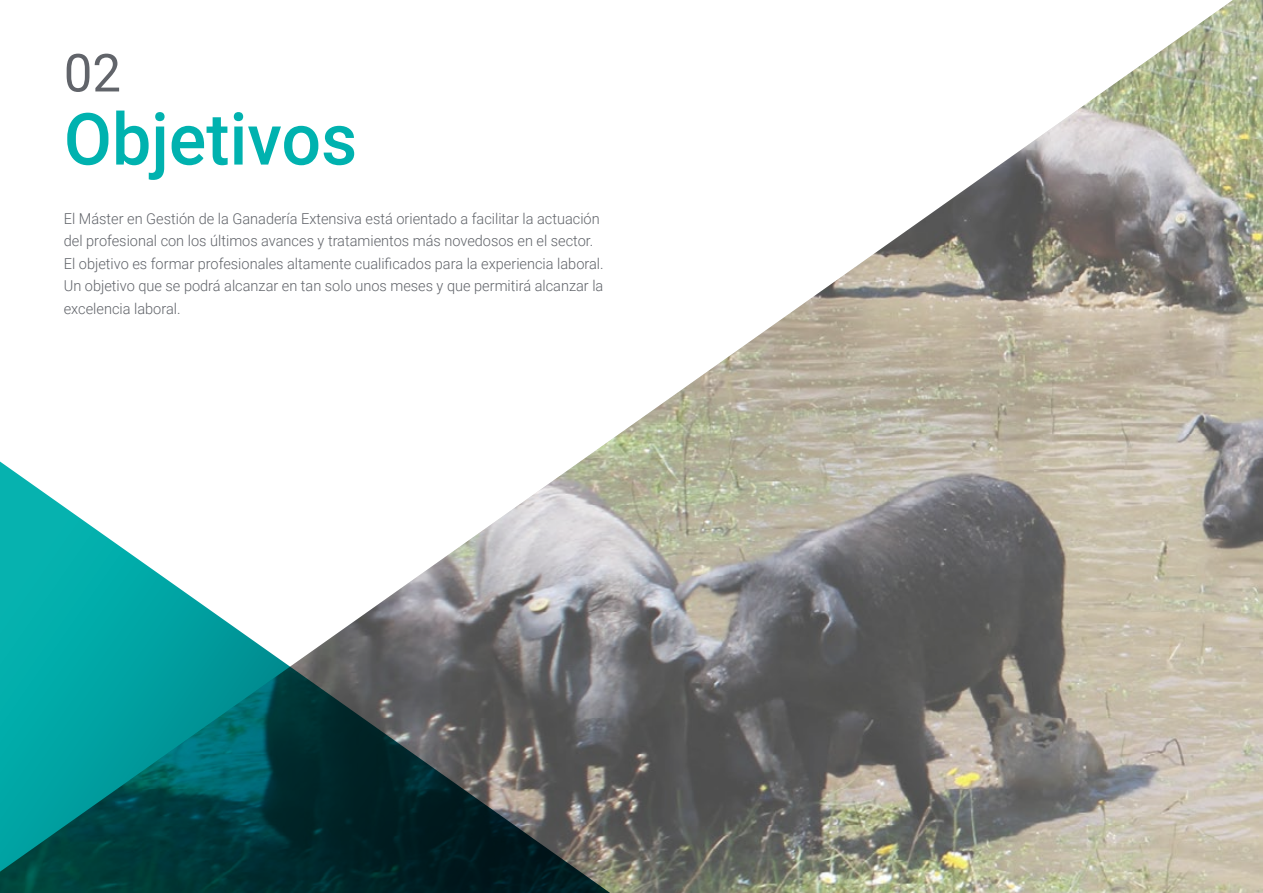
<style>
.page{position:relative;width:1263px;height:893px;background:#fff}
.page>*{position:absolute;margin:0;border:0;box-sizing:border-box;transform-origin:0 0}
.t1{font:500 72px "Roboto";color:#00b2af}
.t2{font:52.5px "Roboto";color:#61646a}
.t3{font:300 15px/22.5px "Roboto";color:#61646a}
</style>
<div class="page">
<img style="left:602px;top:0;width:661px;height:893px">
<svg style="left:0;top:446px;width:640px;height:447px"></svg>
<h2 class="t2" style="left:64px;top:36px;width:59px">02</h2>
<h1 class="t1" style="left:64px;top:89px;width:295px">Objetivos</h1>
<p class="t3" style="left:64px;top:207px;width:541px">El Máster en Gestión de la Ganadería Extensiva está orientado a facilitar la actuación del profesional con los últimos avances y tratamientos más novedosos en el sector.<br>El objetivo es formar profesionales altamente cualificados para la experiencia laboral.<br>Un objetivo que se podrá alcanzar en tan solo unos meses y que permitirá alcanzar la excelencia laboral.</p>
</div>
